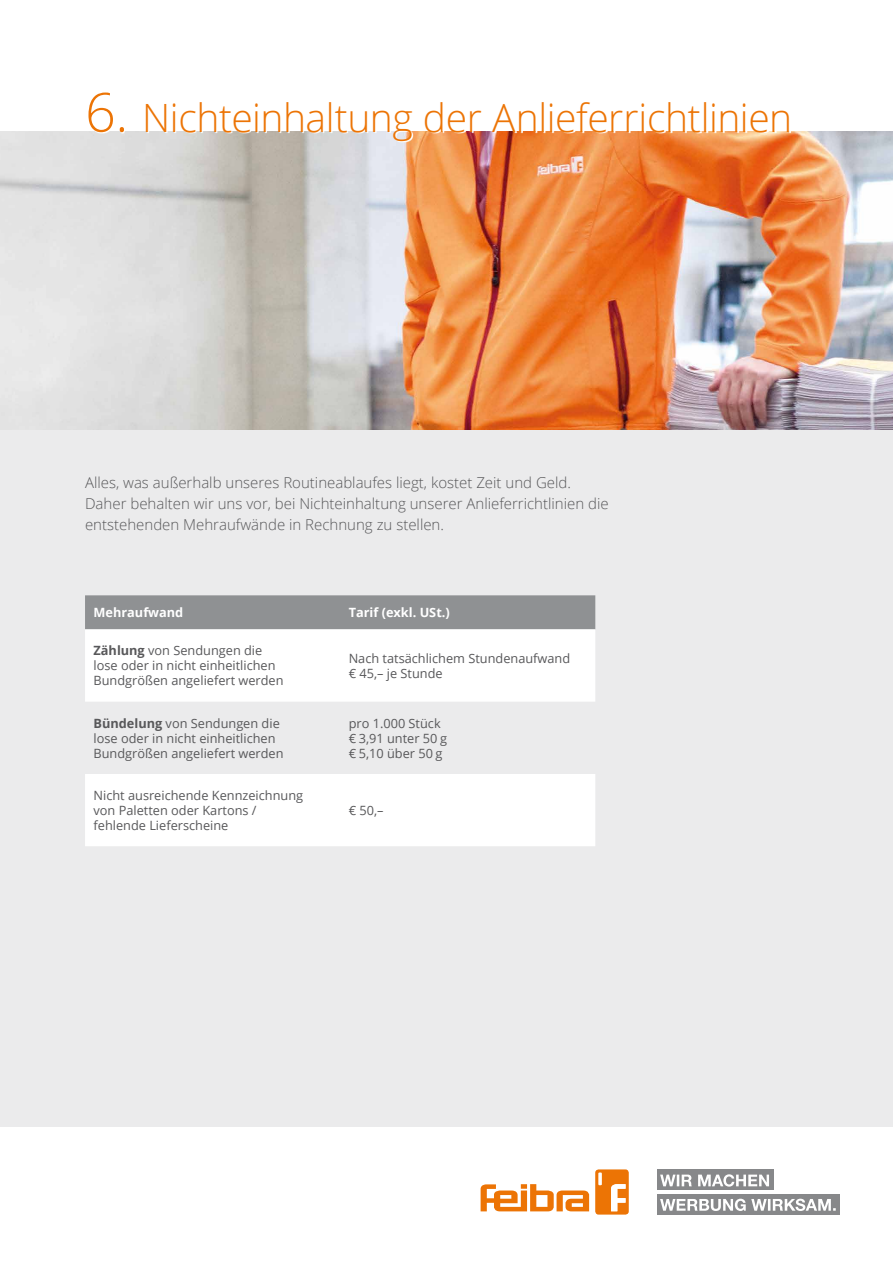
<style>
.page{position:relative;width:893px;height:1263px;background:#fff}
.page>*{position:absolute;margin:0;border:0;box-sizing:border-box;transform-origin:0 0}
.t1{font:300 39px "Open Sans";letter-spacing:-.01em;color:#ec7405}
.t2{font:300 15px/21px "Open Sans";color:#58585a}
.t3{font:12.75px/15px "Open Sans";color:#58585a}
.t4{font:700 12.75px "Open Sans";color:#fff}
.s1{font-size:54px}
.s2{font-weight:700}
</style>
<div class="page">
<div style="left:657px;top:1169px;width:116px;height:21px;background:#87888a"></div>
<div style="left:657px;top:1194px;width:183px;height:21px;background:#87888a"></div>
<svg style="left:660px;top:1174px;width:109px;height:12px"></svg>
<svg style="left:660px;top:1199px;width:176px;height:12px"></svg>
<div style="left:595px;top:1169px;width:34px;height:45px;background:#ec7405;border-radius:3px"></div>
<svg style="left:481px;top:1184px;width:108px;height:27px"></svg>
<svg style="left:611px;top:1184px;width:15px;height:27px"></svg>
<svg style="left:598px;top:1172px;width:4px;height:13px"></svg>
<div style="left:0;top:132px;width:893px;height:995px;background:#ebebec"></div>
<img style="left:0;top:132px;width:893px;height:297px">
<svg style="left:90px;top:131px;width:700px;height:11px"></svg>
<div style="left:85px;top:595px;width:510px;height:34px;background:#8f9193"></div>
<svg style="left:85px;top:630px;width:510px;height:216px;fill:#fff"></svg>
<h1 class="t1" style="left:85px;top:91px;width:709px"><span class="s1">6.</span> Nichteinhaltung der Anlieferrichtlinien</h1>
<p class="t2" style="left:85px;top:471px;width:525px">Alles, was außerhalb unseres Routineablaufes liegt, kostet Zeit und Geld.<br>Daher behalten wir uns vor, bei Nichteinhaltung unserer Anlieferrichtlinien die entstehenden Mehraufwände in Rechnung zu stellen.</p>
<p class="t4" style="left:94px;top:604px;width:91px">Mehraufwand</p>
<p class="t4" style="left:349px;top:604px;width:103px">Tarif (exkl. USt.)</p>
<p class="t3" style="left:94px;top:643px;width:192px"><span class="s2">Zählung</span> von Sendungen die lose oder in nicht einheitlichen<br>Bundgrößen angeliefert werden</p>
<p class="t3" style="left:349px;top:650px;width:223px">Nach tatsächlichem Stundenaufwand € 45,– je Stunde</p>
<p class="t3" style="left:94px;top:715px;width:192px"><span class="s2">Bündelung</span> von Sendungen die lose oder in nicht einheitlichen<br>Bundgrößen angeliefert werden</p>
<p class="t3" style="left:349px;top:715px;width:100px">pro 1.000 Stück € 3,91 unter 50 g € 5,10 über 50 g</p>
<p class="t3" style="left:94px;top:787px;width:211px">Nicht ausreichende Kennzeichnung von Paletten oder Kartons / fehlende Lieferscheine</p>
<p class="t3" style="left:349px;top:802px;width:36px">€ 50,–</p>
</div>
